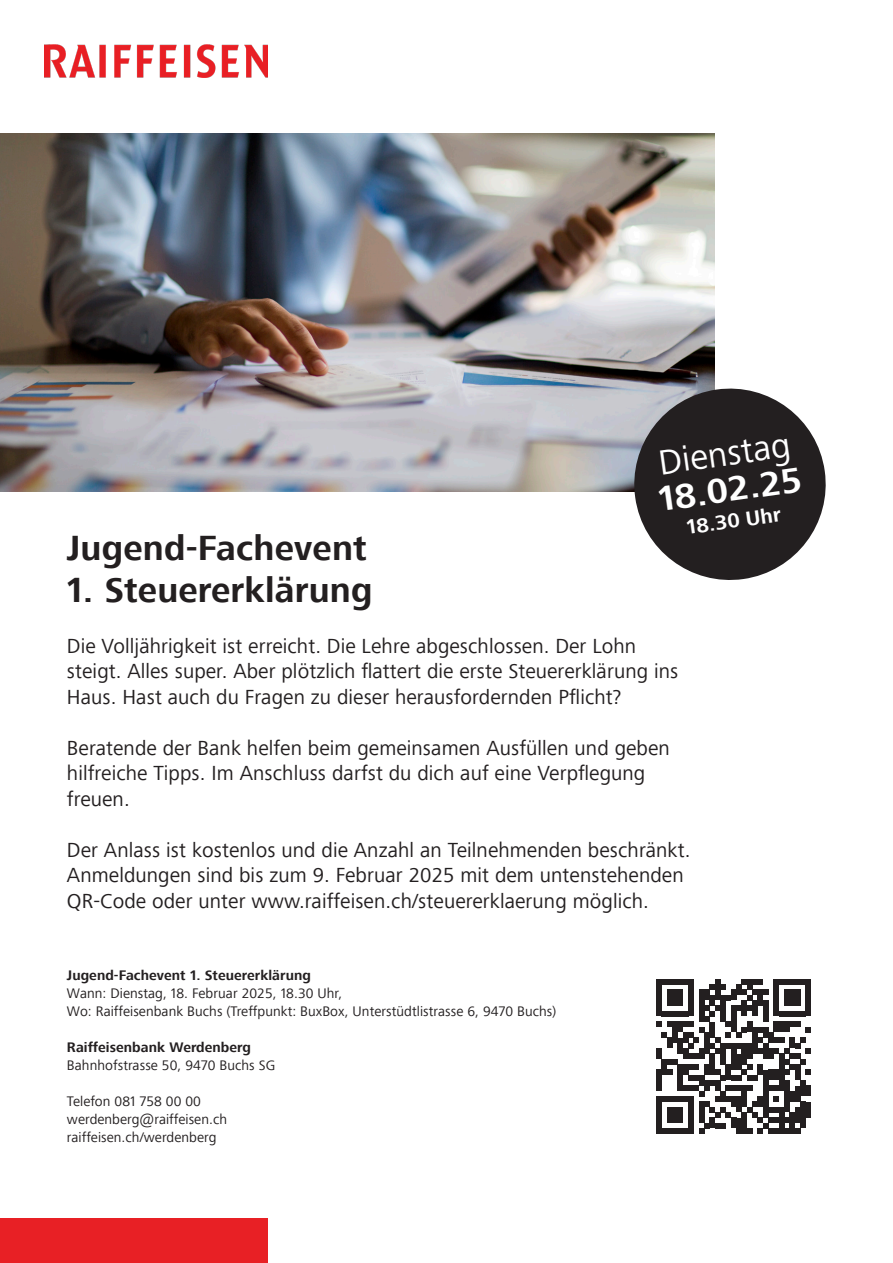
<style>
.page{position:relative;width:893px;height:1263px;background:#fff}
.page>*{position:absolute;margin:0;border:0;box-sizing:border-box;transform-origin:0 0}
.Inhalt_____Titel_24pt{font:700 36px "Frutiger Next Com";letter-spacing:.005em;color:#231f20}
.Inhalt_____Störer_____Highlight_Text_24p{font:36px/36px "Frutiger Next Com";color:#fff}
.Inhalt_____Lead_14pt{font:21px/25.5px "Frutiger Next Com";letter-spacing:.005em;color:#231f20}
.Inhalt_____Störer_____Grundtext_9_5pt{font:700 21px "Frutiger Next Com";color:#fff}
.Inhalt_____Grundtext_9_5pt{font:14.25px "Frutiger Next Com";letter-spacing:.005em;color:#231f20}
.Inhalt_____Untertitel_9_5pt_____Schwarz{font:700 14.25px "Frutiger Next Com";letter-spacing:.005em;color:#231f20}
.s1{font-weight:700}
</style>
<div class="page">
<div style="left:0;top:1218px;width:268px;height:45px;background:#e82025"></div>
<img style="left:45px;top:45px;width:223px;height:32px">
<img style="left:0;top:134px;width:714px;height:357px">
<svg style="left:628px;top:382px;width:198px;height:198px"></svg>
<svg style="left:656px;top:979px;width:155px;height:154px"></svg>
<div style="left:806px;top:1085px;width:5px;height:11px;background:#231f20"></div>
<div style="left:806px;top:1101px;width:5px;height:16px;background:#231f20"></div>
<p class="Inhalt_____Störer_____Highlight_Text_24p" style="left:651px;top:446px;width:146px;rotate:-8deg">Dienstag<br><span class="s1">18.02.25</span></p>
<p class="Inhalt_____Störer_____Grundtext_9_5pt" style="left:685px;top:515px;width:96px;rotate:-8deg">18.30 Uhr</p>
<p class="Inhalt_____Titel_24pt" style="left:67px;top:527px;width:301px">Jugend-Fachevent</p>
<p class="Inhalt_____Titel_24pt" style="left:67px;top:569px;width:307px">1. Steuererklärung</p>
<p class="Inhalt_____Lead_14pt" style="left:67px;top:633px;width:613px">Die Volljährigkeit ist erreicht. Die Lehre abgeschlossen. Der Lohn steigt. Alles super. Aber plötzlich flattert die erste Steuererklärung ins<br>Haus. Hast auch du Fragen zu dieser herausfordernden Pflicht?</p>
<p class="Inhalt_____Lead_14pt" style="left:67px;top:735px;width:604px">Beratende der Bank helfen beim gemeinsamen Ausfüllen und geben hilfreiche Tipps. Im Anschluss darfst du dich auf eine Verpflegung freuen.</p>
<p class="Inhalt_____Lead_14pt" style="left:67px;top:837px;width:625px">Der Anlass ist kostenlos und die Anzahl an Teilnehmenden beschränkt.<br>Anmeldungen sind bis zum 9. Februar 2025 mit dem untenstehenden<br>QR-Code oder unter www.raiffeisen.ch/steuererklaerung möglich.</p>
<p class="Inhalt_____Untertitel_9_5pt_____Schwarz" style="left:67px;top:967px;width:246px">Jugend-Fachevent 1. Steuererklärung</p>
<p class="Inhalt_____Grundtext_9_5pt" style="left:67px;top:985px;width:277px">Wann: Dienstag, 18. Februar 2025, 18.30 Uhr,</p>
<p class="Inhalt_____Grundtext_9_5pt" style="left:67px;top:1003px;width:491px">Wo: Raiffeisenbank Buchs (Treffpunkt: BuxBox, Unterstüdtlistrasse 6, 9470 Buchs)</p>
<p class="Inhalt_____Untertitel_9_5pt_____Schwarz" style="left:67px;top:1039px;width:185px">Raiffeisenbank Werdenberg</p>
<p class="Inhalt_____Grundtext_9_5pt" style="left:67px;top:1057px;width:210px">Bahnhofstrasse 50, 9470 Buchs SG</p>
<p class="Inhalt_____Grundtext_9_5pt" style="left:67px;top:1093px;width:136px">Telefon 081 758 00 00</p>
<p class="Inhalt_____Grundtext_9_5pt" style="left:67px;top:1111px;width:162px">werdenberg@raiffeisen.ch</p>
<p class="Inhalt_____Grundtext_9_5pt" style="left:67px;top:1129px;width:151px">raiffeisen.ch/werdenberg</p>
</div>
